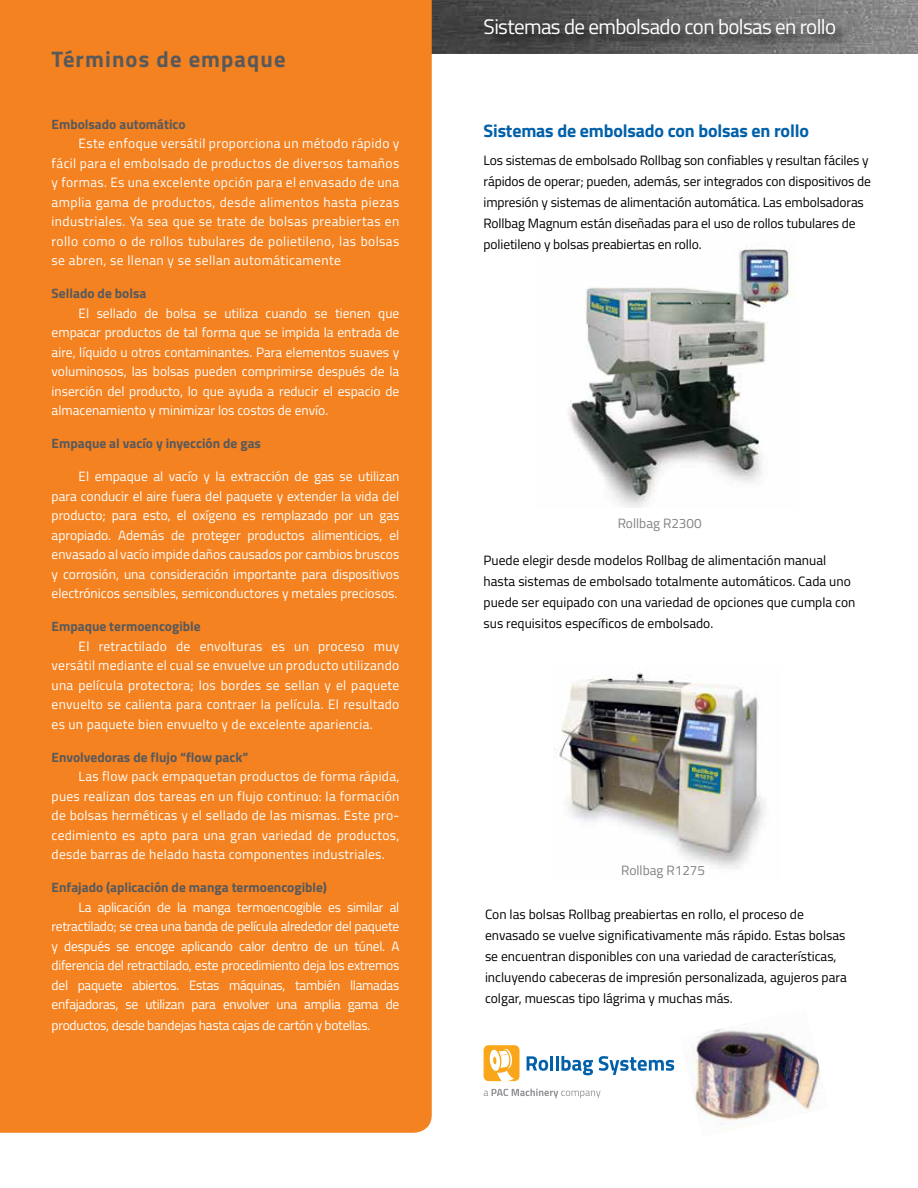
<style>
.page{position:relative;width:918px;height:1188px;background:#fff}
.page>*{position:absolute;margin:0;border:0;box-sizing:border-box;transform-origin:0 0}
.t1{font:700 22.5px "Titillium Web";letter-spacing:.05em;color:#58595b}
.t2{font:21px "Titillium Web";letter-spacing:-.03em;color:#fff}
.t3{font:700 18px "Titillium Web";letter-spacing:-.01em;color:#0060a9}
.t4{font:13.5px/19.5px "Titillium Web";color:#fff;text-align:justify}
.t5{font:13.5px/21px "Titillium Web";color:#000}
.t6{font:700 13.5px "Titillium Web";color:#58595b}
.t7{font:13.5px "Titillium Web";letter-spacing:-.02em;color:#fff}
.t8{font:13.5px "Titillium Web";color:#808285}
</style>
<div class="page">
<img style="left:554px;top:673px;width:211px;height:196px">
<img style="left:432px;top:0;width:486px;height:54px">
<img style="left:568px;top:247px;width:226px;height:260px">
<img style="left:691px;top:1028px;width:130px;height:96px">
<div style="left:484px;top:19px;width:365px;height:30px;background:#000;opacity:.75"></div>
<div style="left:0;top:0;width:432px;height:1133px;background:#f58220"></div>
<div style="left:484px;top:1045px;width:36px;height:36px;background:#faa61a;border-radius:5px"></div>
<svg style="left:527px;top:1056px;width:21px;height:15px"></svg>
<hr style="left:550px;top:1056px;width:3px;height:15px;background:#0060a9">
<hr style="left:556px;top:1056px;width:3px;height:15px;background:#0060a9">
<svg style="left:561px;top:1056px;width:32px;height:19px"></svg>
<svg style="left:599px;top:1056px;width:75px;height:19px"></svg>
<svg style="left:484px;top:1089px;width:117px;height:9px"></svg>
<svg style="left:489px;top:1049px;width:25px;height:32px"></svg>
<h1 class="t1" style="left:52px;top:42px;width:236px">Términos de empaque</h1>
<p class="t6" style="left:52px;top:114px;width:136px">Embolsado automático</p>
<p class="t4" style="left:52px;top:133px;width:349px;text-indent:27px">Este enfoque versátil proporciona un método rápido y fácil para el embolsado de productos de diversos tamaños y formas. Es una excelente opción para el envasado de una amplia gama de productos, desde alimentos hasta piezas industriales. Ya sea que se trate de bolsas preabiertas en rollo como o de rollos tubulares de polietileno, las bolsas se abren, se llenan y se sellan automáticamente</p>
<p class="t6" style="left:52px;top:283px;width:96px">Sellado de bolsa</p>
<p class="t4" style="left:52px;top:303px;width:349px;text-indent:27px">El sellado de bolsa se utiliza cuando se tienen que empacar productos de tal forma que se impida la entrada de aire, líquido u otros contaminantes. Para elementos suaves y voluminosos, las bolsas pueden comprimirse después de la inserción del producto, lo que ayuda a reducir el espacio de almacenamiento y minimizar los costos de envío.</p>
<p class="t6" style="left:52px;top:433px;width:211px">Empaque al vacío y inyección de gas</p>
<p class="t4" style="left:52px;top:466px;width:349px;text-indent:27px">El empaque al vacío y la extracción de gas se utilizan para conducir el aire fuera del paquete y extender la vida del producto; para esto, el oxígeno es remplazado por un gas apropiado. Además de proteger productos alimenticios, el envasado al vacío impide daños causados por cambios bruscos y corrosión, una consideración importante para dispositivos electrónicos sensibles, semiconductores y metales preciosos.</p>
<p class="t6" style="left:52px;top:616px;width:151px">Empaque termoencogible</p>
<p class="t4" style="left:52px;top:636px;width:349px;text-indent:27px">El retractilado de envolturas es un proceso muy versátil mediante el cual se envuelve un producto utilizando una película protectora; los bordes se sellan y el paquete envuelto se calienta para contraer la película. El resultado es un paquete bien envuelto y de excelente apariencia.</p>
<p class="t6" style="left:52px;top:747px;width:198px">Envolvedoras de flujo “flow pack”</p>
<p class="t4" style="left:52px;top:766px;width:349px;text-indent:27px">Las flow pack empaquetan productos de forma rápida, pues realizan dos tareas en un flujo continuo: la formación de bolsas herméticas y el sellado de las mismas. Este pro&shy;cedimiento es apto para una gran variedad de productos, desde barras de helado hasta componentes industriales.</p>
<p class="t6" style="left:52px;top:877px;width:277px">Enfajado (aplicación de manga termoencogible)</p>
<p class="t4" style="left:52px;top:897px;width:349px;text-indent:27px">La aplicación de la manga termoencogible es similar al retractilado; se crea una banda de película alrededor del paquete y después se encoge aplicando calor dentro de un túnel. A diferencia del retractilado, este procedimiento deja los extremos del paquete abiertos. Estas máquinas, también llamadas enfajadoras, se utilizan para envolver una amplia gama de</p>
<p class="t7" style="left:52px;top:1016px;width:320px">productos, desde bandejas hasta cajas de cartón y botellas.</p>
<h2 class="t2" style="left:484px;top:12px;width:354px">Sistemas de embolsado con bolsas en rollo</h2>
<h3 class="t3" style="left:484px;top:117px;width:327px">Sistemas de embolsado con bolsas en rollo</h3>
<p class="t5" style="left:484px;top:149px;width:389px">Los sistemas de embolsado Rollbag son confiables y resultan fáciles y rápidos de operar; pueden, además, ser integrados con dispositivos de impresión y sistemas de alimentación automática. Las embolsadoras Rollbag Magnum están diseñadas para el uso de rollos tubulares de polietileno y bolsas preabiertas en rollo.</p>
<p class="t8" style="left:618px;top:514px;width:85px">Rollbag R2300</p>
<p class="t5" style="left:484px;top:549px;width:373px">Puede elegir desde modelos Rollbag de alimentación manual hasta sistemas de embolsado totalmente automáticos. Cada uno puede ser equipado con una variedad de opciones que cumpla con sus requisitos específicos de embolsado.</p>
<p class="t8" style="left:621px;top:861px;width:85px">Rollbag R1275</p>
<p class="t5" style="left:485px;top:903px;width:363px">Con las bolsas Rollbag preabiertas en rollo, el proceso de envasado se vuelve significativamente más rápido. Estas bolsas se encuentran disponibles con una variedad de características, incluyendo cabeceras de impresión personalizada, agujeros para colgar, muescas tipo lágrima y muchas más.</p>
</div>
